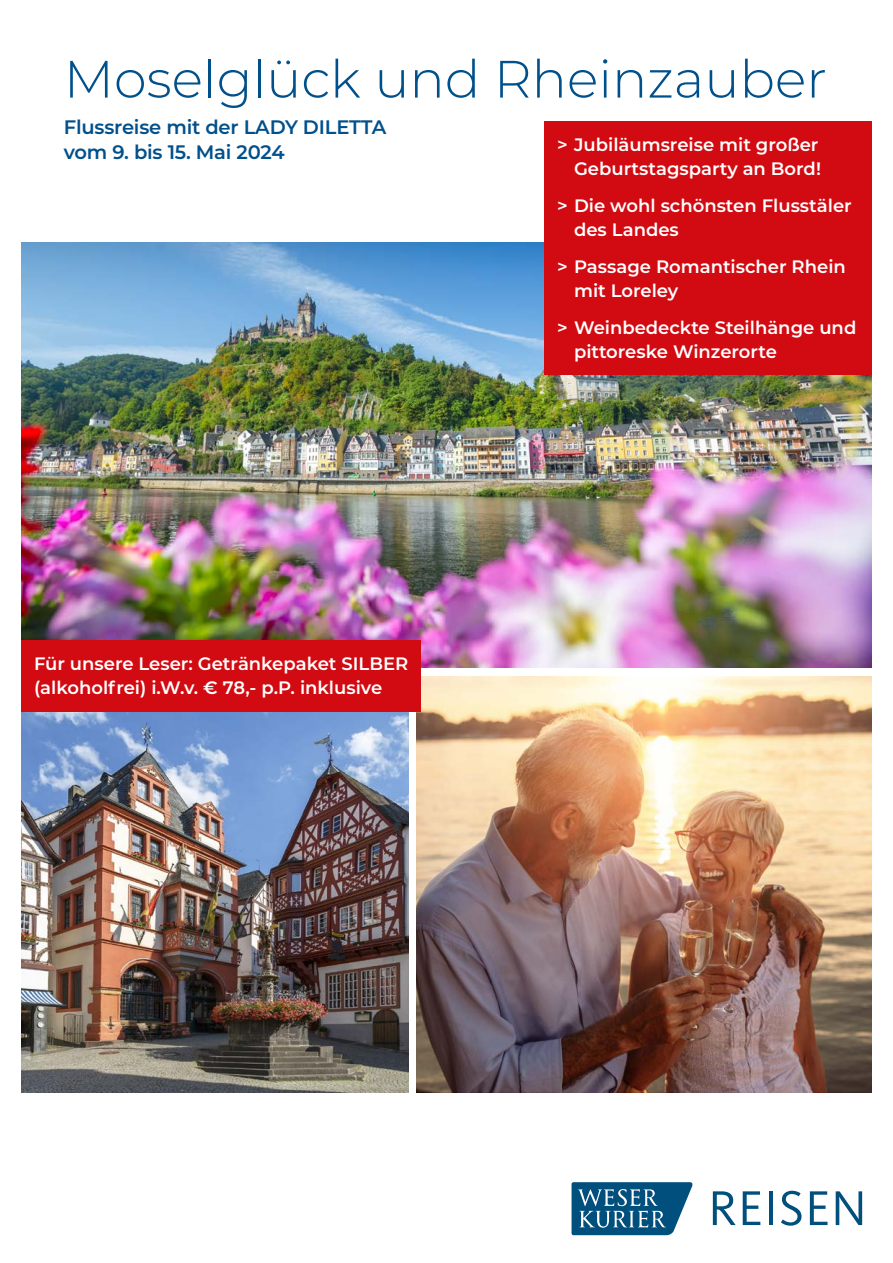
<style>
.page{position:relative;width:893px;height:1263px;background:#fff}
.page>*{position:absolute;margin:0;border:0;box-sizing:border-box;transform-origin:0 0}
.t1{font:300 52.5px "Montserrat";color:#00508c}
.t2{font:600 19.5px/25.5px "Montserrat";letter-spacing:-.01em;color:#00508c}
.t3{font:600 18px/24px "Montserrat";color:#fff}
</style>
<div class="page">
<svg style="left:713px;top:1191px;width:23px;height:34px"></svg>
<svg style="left:743px;top:1191px;width:17px;height:34px"></svg>
<hr style="left:769px;top:1191px;width:4px;height:34px;background:#004f7c">
<svg style="left:781px;top:1191px;width:20px;height:35px"></svg>
<svg style="left:810px;top:1191px;width:17px;height:34px"></svg>
<svg style="left:836px;top:1191px;width:26px;height:34px"></svg>
<svg style="left:572px;top:1182px;width:121px;height:53px;background:#357397"></svg>
<img style="left:21px;top:242px;width:851px;height:425px">
<img style="left:21px;top:711px;width:387px;height:382px">
<img style="left:417px;top:676px;width:455px;height:417px">
<div style="left:544px;top:121px;width:328px;height:254px;background:#d20a11"></div>
<div style="left:21px;top:640px;width:400px;height:71px;background:#d20a11"></div>
<h1 class="t1" style="left:64px;top:43px;width:765px">Moselglück und Rheinzauber</h1>
<p class="t2" style="left:64px;top:113px;width:324px">Flussreise mit der LADY DILETTA vom 9. bis 15. Mai 2024</p>
<p class="t3" style="left:557px;top:132px;width:265px;text-align:right">&gt; Jubiläumsreise mit großer<br>Geburtstagsparty an Bord!</p>
<p class="t3" style="left:574px;top:193px;width:279px;text-indent:-17px">&gt; Die wohl schönsten Flusstäler des Landes</p>
<p class="t3" style="left:574px;top:254px;width:273px;text-indent:-17px">&gt; Passage Romantischer Rhein mit Loreley</p>
<p class="t3" style="left:574px;top:314px;width:284px;text-indent:-17px">&gt; Weinbedeckte Steilhänge und pittoreske Winzerorte</p>
<p class="t3" style="left:34px;top:651px;width:376px">Für unsere Leser: Getränkepaket SILBER (alkoholfrei) i.W.v. € 78,- p.P. inklusive</p>
</div>
